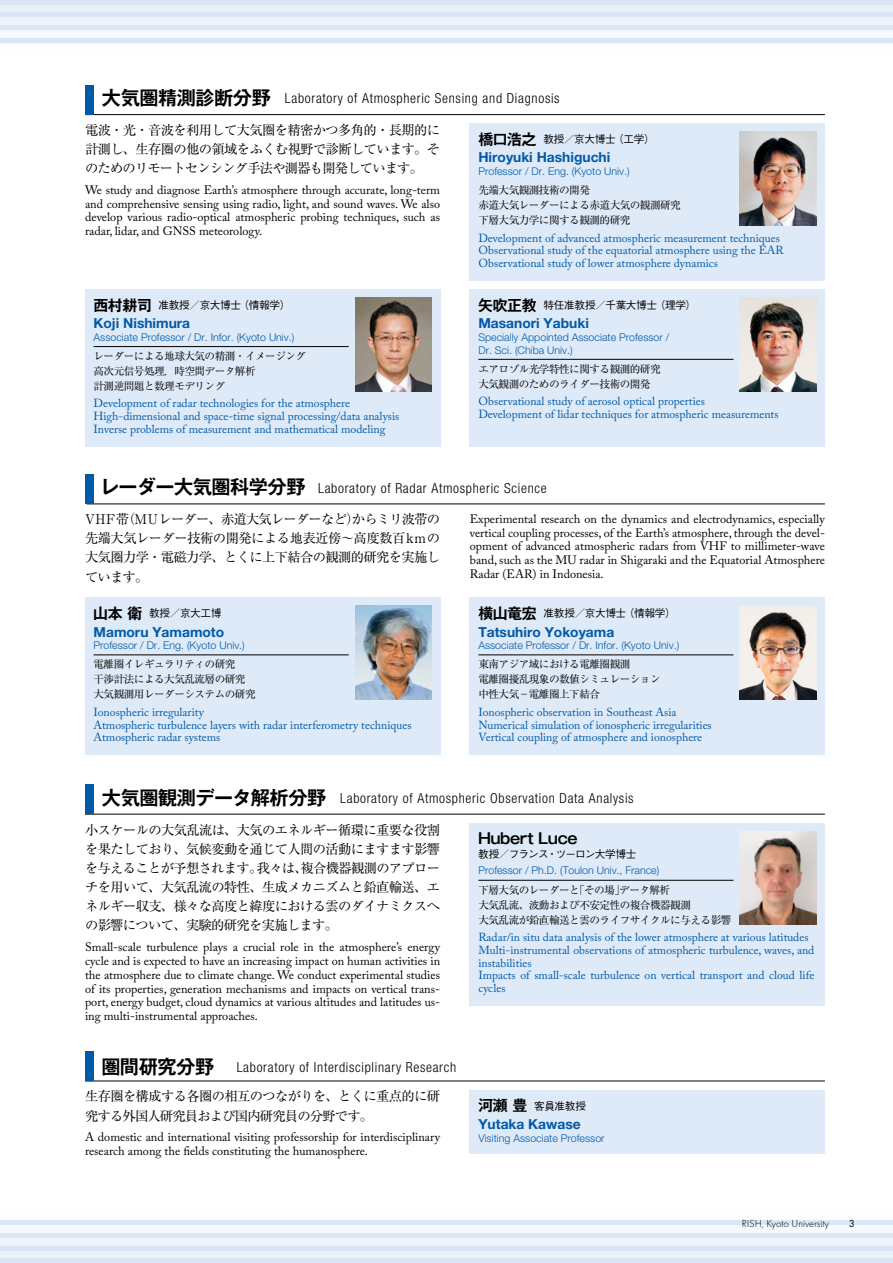
<style>
.page{position:relative;width:893px;height:1263px;background:#fff}
.page>*{position:absolute;margin:0;border:0;box-sizing:border-box;transform-origin:0 0}
.t1{font:700 14.85px "Gothic MB101 Pro De";letter-spacing:-.03em;color:#000}
.t2{font:300 condensed 13.8px "Helvetica Neue LT Std";letter-spacing:.05em;color:#000}
.t3{font:700 13.8px "Helvetica Neue LT Std";color:#005aa8}
.t4{font:13.35px/19.2px "Ryumin Pro";letter-spacing:-.045em;color:#000;text-align:justify}
.t5{font:12.15px/13.8px "Adobe Caslon Pro";color:#000;text-align:justify}
.t6{font:11.7px/12.8px "Adobe Caslon Pro";color:#005aa8}
.t7{font:10.65px/14.9px "Ryumin Pro";letter-spacing:-.05em;color:#000}
.t8{font:300 10.65px/12.8px "Helvetica Neue LT Std";color:#005aa8}
.t9{font:500 10.65px "Gothic BBB Pro";letter-spacing:-.035em;color:#000}
.t10{font:300 10.65px "Futura PT";color:#000}
.t11{font:500 10.65px "Gothic BBB Pro";letter-spacing:-.065em;color:#000}
.t12{font:10.65px "Futura PT";color:#000}
.s1{font-family:"Gothic MB101 Pro De";font-weight:700;font-stretch:normal;font-size:19.2px}
.s2{font-family:"Gothic MB101 Pro De";font-weight:700;font-size:14.85px}
</style>
<div class="page">
<svg style="left:0;top:1232px;width:893px;height:27px;fill:#ebf2fa"></svg>
<hr style="left:0;top:1259px;width:893px;height:4px;background:#dae5f5">
<hr style="left:0;top:1246px;width:893px;height:4px;background:#dae5f5">
<hr style="left:0;top:1233px;width:893px;height:4px;background:#dae5f5">
<div style="left:0;top:1220px;width:893px;height:5px;background:#dae5f5"></div>
<svg style="left:0;top:4px;width:893px;height:28px;fill:#eaf1fa"></svg>
<hr style="left:0;top:0;width:893px;height:4px;background:#dae5f5">
<hr style="left:0;top:13px;width:893px;height:4px;background:#dae5f5">
<hr style="left:0;top:26px;width:893px;height:4px;background:#dae5f5">
<div style="left:0;top:38px;width:893px;height:5px;background:#dae5f5"></div>
<hr style="left:85px;top:114px;width:740px;height:1px;background:#000">
<div style="left:85px;top:85px;width:9px;height:30px;background:#005aa8"></div>
<div style="left:470px;top:123px;width:355px;height:158px;background:#dfeaf8"></div>
<img style="left:740px;top:132px;width:76px;height:93px">
<div style="left:85px;top:289px;width:355px;height:157px;background:#dfeaf8"></div>
<hr style="left:94px;top:346px;width:255px;height:1px;background:#000">
<img style="left:355px;top:298px;width:77px;height:93px">
<div style="left:470px;top:289px;width:355px;height:157px;background:#dfeaf8"></div>
<hr style="left:478px;top:359px;width:255px;height:1px;background:#000">
<img style="left:740px;top:298px;width:76px;height:93px">
<hr style="left:85px;top:1081px;width:740px;height:1px;background:#000">
<div style="left:85px;top:1051px;width:9px;height:30px;background:#005aa8"></div>
<div style="left:470px;top:1090px;width:355px;height:63px;background:#dfeaf8"></div>
<hr style="left:87px;top:504px;width:738px;height:1px;background:#000">
<div style="left:85px;top:474px;width:9px;height:30px;background:#005aa8"></div>
<div style="left:85px;top:597px;width:355px;height:158px;background:#dfeaf8"></div>
<img style="left:355px;top:606px;width:77px;height:93px">
<hr style="left:94px;top:655px;width:255px;height:1px;background:#000">
<div style="left:470px;top:597px;width:355px;height:158px;background:#dfeaf8"></div>
<img style="left:740px;top:606px;width:76px;height:93px">
<hr style="left:478px;top:655px;width:255px;height:1px;background:#000">
<hr style="left:85px;top:814px;width:740px;height:1px;background:#000">
<div style="left:85px;top:784px;width:9px;height:30px;background:#005aa8"></div>
<div style="left:470px;top:823px;width:355px;height:183px;background:#dfeaf8"></div>
<hr style="left:478px;top:880px;width:255px;height:1px;background:#000">
<img style="left:740px;top:831px;width:76px;height:94px">
<p class="t2" style="left:102px;top:91px;width:459px"><span class="s1">大気圏精測診断分野</span> Laboratory of Atmospheric Sensing and Diagnosis</p>
<p class="t4" style="left:85px;top:120px;width:357px">電波・光・音波を利用して大気圏を精密かつ多角的・長期的に計測し、生存圏の他の領域をふくむ視野で診断しています。そのためのリモートセンシング手法や測器も開発しています。</p>
<p class="t5" style="left:85px;top:183px;width:357px">We study and diagnose Earth’s atmosphere through accurate, long-term and comprehensive sensing using radio, light, and sound waves. We also develop various radio-optical atmospheric probing techniques, such as radar, lidar, and GNSS meteorology.</p>
<p class="t9" style="left:93px;top:297px;width:199px"><span class="s2">西村耕司</span> 准教授／京大博士（情報学）</p>
<p class="t3" style="left:94px;top:315px;width:98px">Koji Nishimura</p>
<p class="t8" style="left:94px;top:331px;width:202px">Associate Professor / Dr. Infor. (Kyoto Univ.)</p>
<p class="t7" style="left:94px;top:348px;width:214px">レーダーによる地球大気の精測・イメージング高次元信号処理，時空間データ解析<br>計測逆問題と数理モデリング</p>
<p class="t6" style="left:94px;top:397px;width:307px">Development of radar technologies for the atmosphere<br>High-dimensional and space-time signal processing/data analysis<br>Inverse problems of measurement and mathematical modeling</p>
<p class="t9" style="left:478px;top:131px;width:178px"><span class="s2">橋口浩之</span> 教授／京大博士（工学）</p>
<p class="t3" style="left:478px;top:149px;width:134px">Hiroyuki Hashiguchi</p>
<p class="t8" style="left:478px;top:165px;width:153px">Professor / Dr. Eng. (Kyoto Univ.)</p>
<p class="t7" style="left:478px;top:182px;width:204px">先端大気観測技術の開発<br>赤道大気レーダーによる赤道大気の観測研究下層大気力学に関する観測的研究</p>
<p class="t6" style="left:478px;top:231px;width:307px">Development of advanced atmospheric measurement techniques<br>Observational study of the equatorial atmosphere using the EAR<br>Observational study of lower atmosphere dynamics</p>
<p class="t9" style="left:478px;top:297px;width:220px"><span class="s2">矢吹正教</span> 特任准教授／千葉大博士（理学）</p>
<p class="t3" style="left:478px;top:315px;width:112px">Masanori Yabuki</p>
<p class="t8" style="left:478px;top:331px;width:192px">Specially Appointed Associate Professor /<br>Dr. Sci. (Chiba Univ.)</p>
<p class="t7" style="left:478px;top:361px;width:184px">エアロゾル光学特性に関する観測的研究大気観測のためのライダー技術の開発</p>
<p class="t6" style="left:478px;top:395px;width:302px">Observational study of aerosol optical properties<br>Development of lidar techniques for atmospheric measurements</p>
<p class="t2" style="left:100px;top:480px;width:448px"><span class="s1">レーダー大気圏科学分野</span> Laboratory of Radar Atmospheric Science</p>
<p class="t4" style="left:85px;top:509px;width:357px">VHF帯（MUレーダー、赤道大気レーダーなど）からミリ波帯の先端大気レーダー技術の開発による地表近傍～高度数百kmの大気圏力学・電磁力学、とくに上下結合の観測的研究を実施しています。</p>
<p class="t5" style="left:470px;top:512px;width:357px">Experimental research on the dynamics and electrodynamics, especially vertical coupling processes, of the Earth’s atmosphere, through the devel&shy;opment of advanced atmospheric radars from VHF to millimeter-wave band, such as the MU radar in Shigaraki and the Equatorial Atmosphere Radar (EAR) in Indonesia.</p>
<p class="t9" style="left:93px;top:605px;width:130px"><span class="s2">山本 衛</span> 教授／京大工博</p>
<p class="t3" style="left:94px;top:623px;width:132px">Mamoru Yamamoto</p>
<p class="t8" style="left:94px;top:639px;width:153px">Professor / Dr. Eng. (Kyoto Univ.)</p>
<p class="t7" style="left:94px;top:656px;width:164px">電離圏イレギュラリティの研究<br>干渉計法による大気乱流層の研究大気観測用レーダーシステムの研究</p>
<p class="t6" style="left:94px;top:705px;width:319px">Ionospheric irregularity<br>Atmospheric turbulence layers with radar interferometry techniques<br>Atmospheric radar systems</p>
<p class="t9" style="left:478px;top:605px;width:199px"><span class="s2">横山竜宏</span> 准教授／京大博士（情報学）</p>
<p class="t3" style="left:478px;top:623px;width:137px">Tatsuhiro Yokoyama</p>
<p class="t8" style="left:478px;top:639px;width:202px">Associate Professor / Dr. Infor. (Kyoto Univ.)</p>
<p class="t7" style="left:478px;top:656px;width:184px">東南アジア域における電離圏観測<br>電離圏擾乱現象の数値シミュレーション中性大気－電離圏上下結合</p>
<p class="t6" style="left:478px;top:705px;width:235px">Ionospheric observation in Southeast Asia<br>Numerical simulation of ionospheric irregularities<br>Vertical coupling of atmosphere and ionosphere</p>
<p class="t2" style="left:102px;top:790px;width:533px"><span class="s1">大気圏観測データ解析分野</span> Laboratory of Atmospheric Observation Data Analysis</p>
<p class="t4" style="left:85px;top:819px;width:357px">小スケールの大気乱流は、大気のエネルギー循環に重要な役割を果たしており、気候変動を通じて人間の活動にますます影響を与えることが予想されます。我々は、複合機器観測のアプローチを用いて、大気乱流の特性、生成メカニズムと鉛直輸送、エネルギー収支、様々な高度と緯度における雲のダイナミクスへの影響について、実験的研究を実施します。</p>
<p class="t5" style="left:85px;top:940px;width:357px">Small-scale turbulence plays a crucial role in the atmosphere’s energy cycle and is expected to have an increasing impact on human activities in the atmosphere due to climate change. We conduct experimental studies of its properties, generation mechanisms and impacts on vertical trans&shy;port, energy budget, cloud dynamics at various altitudes and latitudes us&shy;ing multi-instrumental approaches.</p>
<p class="t2" style="left:102px;top:1059px;width:356px"><span class="s1">圏間研究分野</span> Laboratory of Interdisciplinary Research</p>
<p class="t4" style="left:85px;top:1086px;width:357px">生存圏を構成する各圏の相互のつながりを、とくに重点的に研究する外国人研究員および国内研究員の分野です。</p>
<p class="t5" style="left:85px;top:1130px;width:357px">A domestic and international visiting professorship for interdisciplinary research among the fields constituting the humanosphere.</p>
<p class="t1" style="left:478px;top:826px;width:101px">Hubert Luce</p>
<p class="t11" style="left:478px;top:845px;width:160px">教授／フランス・ツーロン大学博士</p>
<p class="t8" style="left:478px;top:864px;width:182px">Professor / Ph.D. (Toulon Univ., France)</p>
<p class="t7" style="left:478px;top:882px;width:254px">下層大気のレーダーと「その場」データ解析<br>大気乱流、波動および不安定性の複合機器観測<br>大気乱流が鉛直輸送と雲のライフサイクルに与える影響</p>
<p class="t6" style="left:478px;top:931px;width:337px">Radar/in situ data analysis of the lower atmosphere at various latitudes Multi-instrumental observations of atmospheric turbulence, waves, and instabilities<br>Impacts of small-scale turbulence on vertical transport and cloud life cycles</p>
<p class="t9" style="left:478px;top:1097px;width:109px"><span class="s2">河瀬 豊</span> 客員准教授</p>
<p class="t3" style="left:478px;top:1115px;width:104px">Yutaka Kawase</p>
<p class="t8" style="left:478px;top:1131px;width:128px">Visiting Associate Professor</p>
<p class="t10" style="left:742px;top:1217px;width:89px">RISH, Kyoto University</p>
<p class="t12" style="left:849px;top:1217px;width:8px">3</p>
</div>
